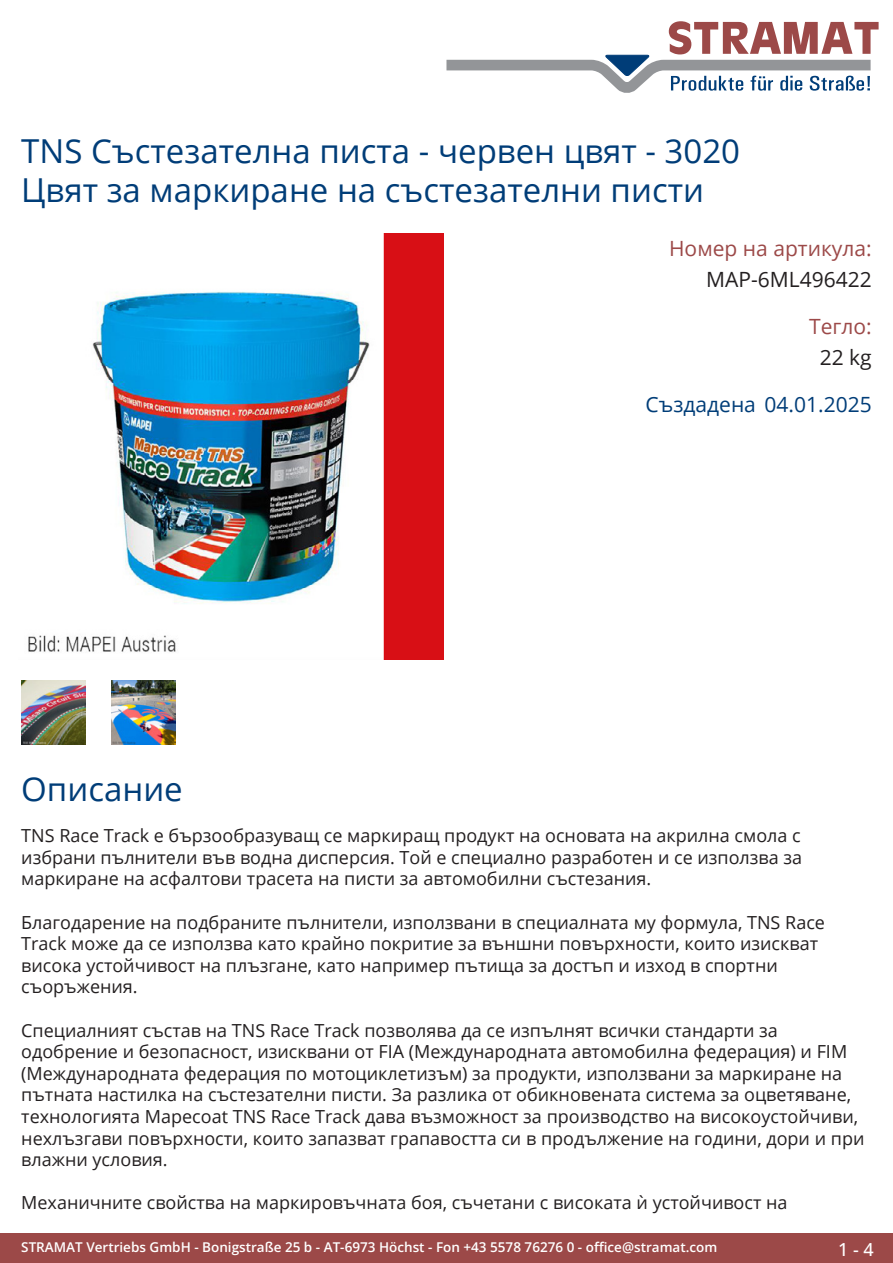
<style>
.page{position:relative;width:893px;height:1263px;background:#fff}
.page>*{position:absolute;margin:0;border:0;box-sizing:border-box;transform-origin:0 0}
.Produkttitel{font:33px/39.6px "Open Sans";color:#003d78}
.TechDaten_Überschrif{font:21px "Open Sans";color:#9c4948}
.Erstellungsdatum{font:21px "Open Sans";color:#003d78}
.TechDaten_Inhalt{font:21px "Open Sans";color:#231f20}
.Beschreibung_Text{font:18px/21.6px "Open Sans";color:#231f20}
.t1{font:500 18px "Open Sans";color:#fff}
.t2{font:600 13.5px "Open Sans";color:#fff}
</style>
<div class="page">
<div style="left:0;top:1233px;width:893px;height:30px;background:#9c4948"></div>
<svg style="left:446px;top:21px;width:433px;height:72px"></svg>
<img style="left:28px;top:234px;width:415px;height:425px">
<img style="left:21px;top:680px;width:64px;height:64px">
<img style="left:112px;top:680px;width:63px;height:64px">
<p class="Produkttitel" style="left:21px;top:130px;width:720px">TNS Състезателна писта - червен цвят - 3020<br>Цвят за маркиране на състезателни писти</p>
<p class="TechDaten_Überschrif" style="left:669px;top:234px;width:204px">Номер на артикула:</p>
<p class="TechDaten_Inhalt" style="left:706px;top:265px;width:167px">MAP-6ML496422</p>
<p class="TechDaten_Überschrif" style="left:809px;top:312px;width:64px">Тегло:</p>
<p class="TechDaten_Inhalt" style="left:820px;top:343px;width:54px">22 kg</p>
<p class="Erstellungsdatum" style="left:645px;top:390px;width:228px">Създадена 04.01.2025</p>
<p class="Produkttitel" style="left:21px;top:768px;width:163px">Описание</p>
<p class="Beschreibung_Text" style="left:21px;top:824px;width:782px;text-align:justify">TNS Race Track е бързообразуващ се маркиращ продукт на основата на акрилна смола с избрани пълнители във водна дисперсия. Той е специално разработен и се използва за маркиране на асфалтови трасета на писти за автомобилни състезания.</p>
<p class="Beschreibung_Text" style="left:21px;top:911px;width:805px">Благодарение на подбраните пълнители, използвани в специалната му формула, TNS Race Track може да се използва като крайно покритие за външни повърхности, които изискват висока устойчивост на плъзгане, като например пътища за достъп и изход в спортни съоръжения.</p>
<p class="Beschreibung_Text" style="left:21px;top:1019px;width:845px">Специалният състав на TNS Race Track позволява да се изпълнят всички стандарти за одобрение и безопасност, изисквани от FIA (Международната автомобилна федерация) и FIM (Международната федерация по мотоциклетизъм) за продукти, използвани за маркиране на пътната настилка на състезателни писти. За разлика от обикновената система за оцветяване, технологията Mapecoat TNS Race Track дава възможност за производство на високоустойчиви, нехлъзгави повърхности, които запазват грапавостта си в продължение на години, дори и при влажни условия.</p>
<p class="Beschreibung_Text" style="left:21px;top:1191px;width:768px">Механичните свойства на маркировъчната боя, съчетани с високата ѝ устойчивост на</p>
<p class="t2" style="left:21px;top:1238px;width:698px">STRAMAT Vertriebs GmbH - Bonigstraße 25 b - AT-6973 Höchst - Fon +43 5578 76276 0 - office@stramat.com</p>
<p class="t1" style="left:838px;top:1237px;width:37px">1 - 4</p>
</div>
